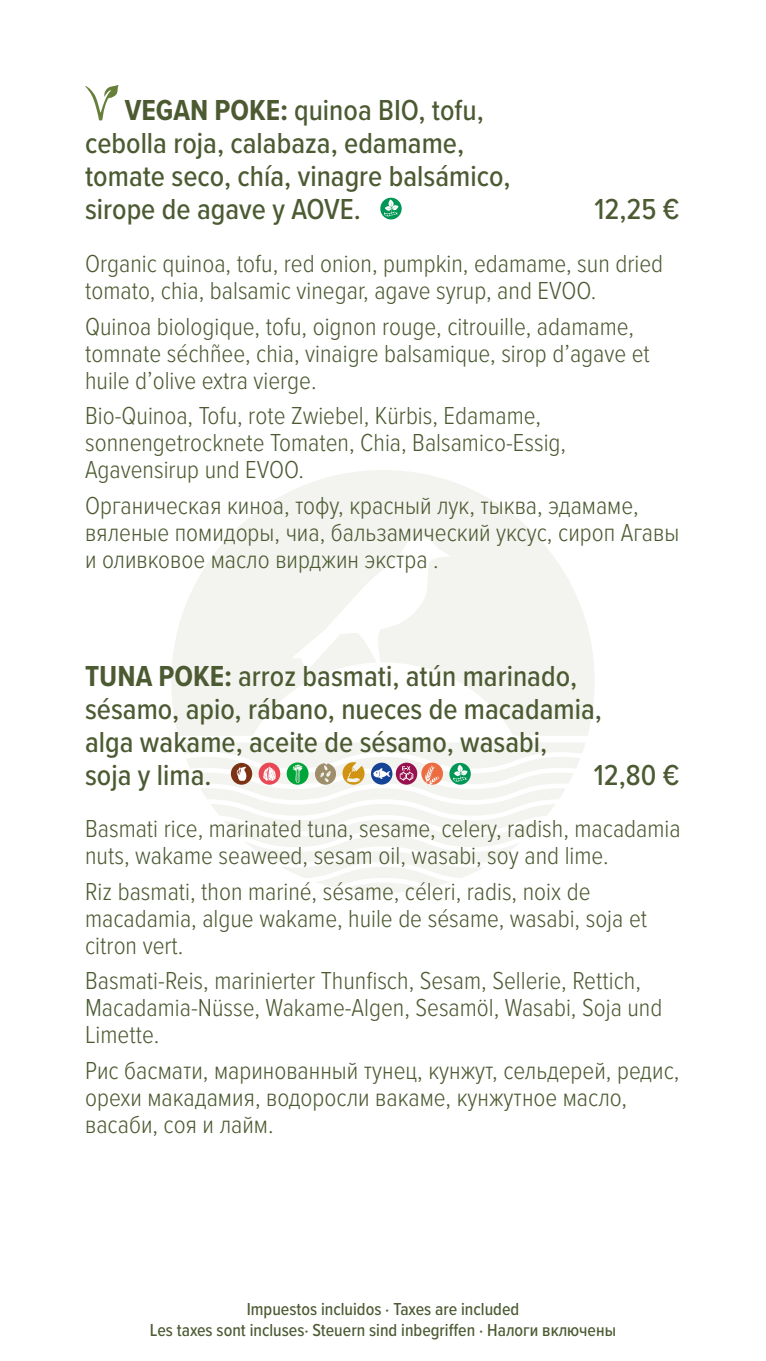
<style>
.page{position:relative;width:766px;height:1361px;background:#fff}
.page>*{position:absolute;margin:0;border:0;box-sizing:border-box;transform-origin:0 0}
.t1{font:500 30px/33px "Proxima Nova Cond";color:#4c5a32}
.t2{font:300 25.5px/27px "Proxima Nova Cond";color:#4c5a32}
.t3{font:500 18px/21px "Proxima Nova Cond";color:#4c5a32;text-align:center}
.s1{font-weight:700}
</style>
<div class="page">
<svg style="left:171px;top:470px;width:423px;height:266px;fill:#f3f4ef"></svg>
<svg style="left:85px;top:85px;width:33px;height:35px"></svg>
<div style="left:380px;top:198px;width:21px;height:21px;background:#009756;border-radius:50%"></div>
<svg style="left:384px;top:199px;width:14px;height:18px"></svg>
<svg style="left:181px;top:743px;width:404px;height:150px"></svg>
<p class="t1" style="left:85px;top:93px;width:426px;text-indent:40px"><span class="s1">VEGAN POKE:</span> quinoa BIO, tofu, cebolla roja, calabaza, edamame, tomate seco, chía, vinagre balsámico, sirope de agave y AOVE.</p>
<p class="t1" style="left:594px;top:192px;width:87px">12,25 €</p>
<p class="t2" style="left:85px;top:249px;width:579px">Organic quinoa, tofu, red onion, pumpkin, edamame, sun dried tomato, chia, balsamic vinegar, agave syrup, and EVOO.</p>
<p class="t2" style="left:85px;top:311px;width:566px">Quinoa biologique, tofu, oignon rouge, citrouille, adamame, tomnate séchñee, chia, vinaigre balsamique, sirop d’agave et huile d’olive extra vierge.</p>
<p class="t2" style="left:85px;top:401px;width:482px">Bio-Quinoa, Tofu, rote Zwiebel, Kürbis, Edamame, sonnengetrocknete Tomaten, Chia, Balsamico-Essig,<br>Agavensirup und EVOO.</p>
<p class="t2" style="left:85px;top:490px;width:595px">Органическая киноа, тофу, красный лук, тыква, эдамаме, вяленые помидоры, чиа, бальзамический уксус, сироп Агавы и оливковое масло вирджин экстра .</p>
<p class="t1" style="left:85px;top:658px;width:518px"><span class="s1">TUNA POKE:</span> arroz basmati, atún marinado, sésamo, apio, rábano, nueces de macadamia, alga wakame, aceite de sésamo, wasabi,<br>soja y lima.</p>
<p class="t1" style="left:593px;top:757px;width:87px">12,80 €</p>
<p class="t2" style="left:85px;top:814px;width:597px">Basmati rice, marinated tuna, sesame, celery, radish, macadamia nuts, wakame seaweed, sesam oil, wasabi, soy and lime.</p>
<p class="t2" style="left:85px;top:876px;width:563px">Riz basmati, thon mariné, sésame, céleri, radis, noix de macadamia, algue wakame, huile de sésame, wasabi, soja et citron vert.</p>
<p class="t2" style="left:85px;top:966px;width:578px">Basmati-Reis, marinierter Thunfisch, Sesam, Sellerie, Rettich,<br>Macadamia-Nüsse, Wakame-Algen, Sesamöl, Wasabi, Soja und<br>Limette.</p>
<p class="t2" style="left:85px;top:1055px;width:595px">Рис басмати, маринованный тунец, кунжут, сельдерей, редис, орехи макадамия, водоросли вакаме, кунжутное масло, васаби, соя и лайм.</p>
<p class="t3" style="left:150px;top:1298px;width:467px">Impuestos incluidos · Taxes are included<br>Les taxes sont incluses· Steuern sind inbegriffen · Налоги включены</p>
</div>
